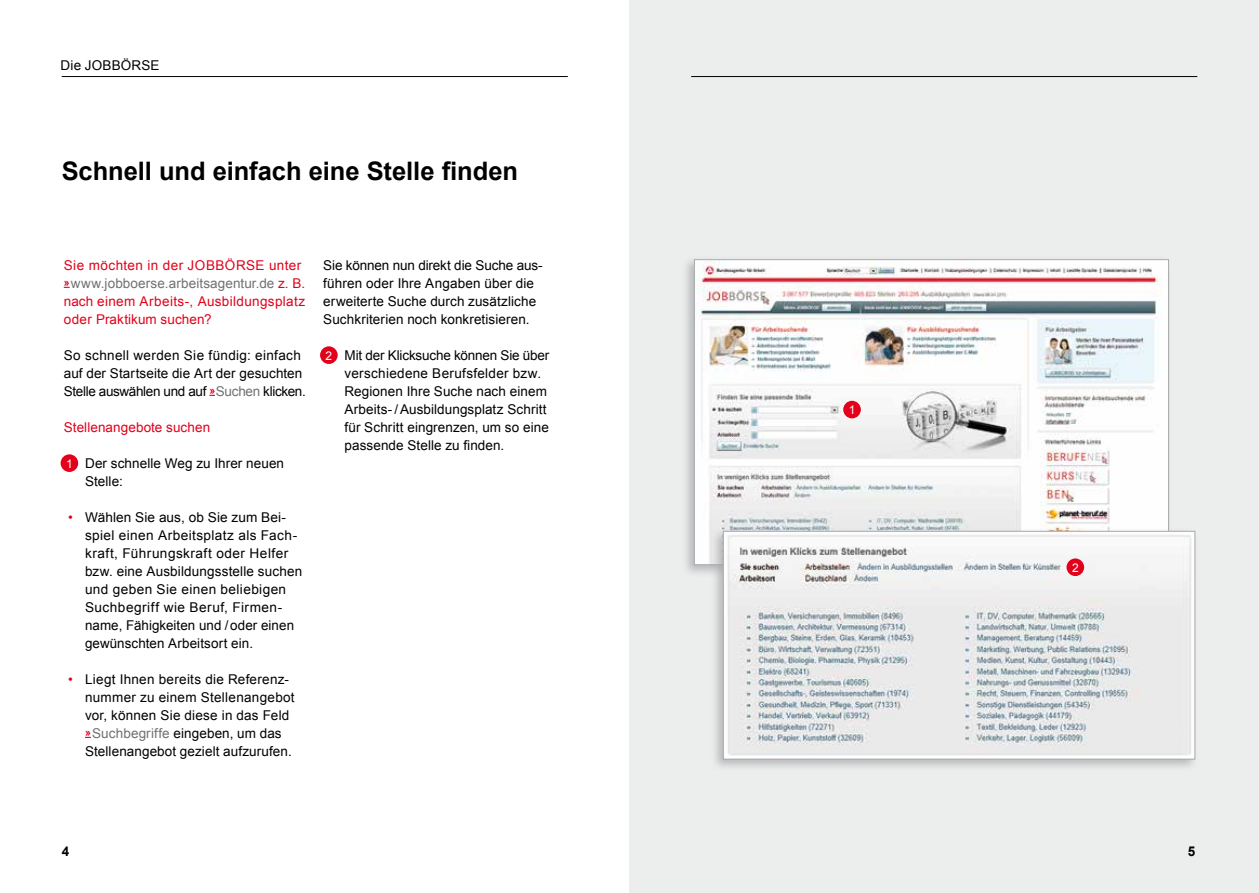
<style>
.page{position:relative;width:1259px;height:893px;background:#fff}
.page>*{position:absolute;margin:0;border:0;box-sizing:border-box;transform-origin:0 0}
.t1{font:700 25.5px "Arial";letter-spacing:-.005em;color:#000}
.t2{font:13.5px/18px "Arial";letter-spacing:.01em;color:#000}
.t3{font:13.5px/18px "Arial";letter-spacing:.015em;color:#e2001a}
.t4{font:700 13.5px "Arial";color:#000}
.t5{font:12px "Arial";color:#fff}
.s1{font-weight:700;font-size:10.5px}
.s2{color:#707172}
.s3{font-weight:700;font-size:10.5px;color:#e2001a}
.s4{color:#e2001a}
</style>
<div class="page">
<hr style="left:62px;top:76px;width:506px;height:1px;background:#000">
<div style="left:61px;top:454px;width:17px;height:18px;background:#e2001a;border-radius:50%"></div>
<div style="left:629px;top:0;width:630px;height:893px;background:#eceded"></div>
<hr style="left:691px;top:76px;width:506px;height:1px;background:#000">
<div style="left:681px;top:255px;width:491px;height:322px;background:#a7a8aa;opacity:.75"></div>
<svg style="left:694px;top:259px;width:475px;height:306px"></svg>
<div style="left:710px;top:527px;width:488px;height:245px;background:#a7a8aa;opacity:.75"></div>
<svg style="left:723px;top:531px;width:472px;height:229px"></svg>
<div style="left:320px;top:346px;width:18px;height:18px;background:#e2001a;border-radius:50%"></div>
<div style="left:843px;top:401px;width:18px;height:17px;background:#e2001a;border-radius:50%"></div>
<div style="left:1066px;top:558px;width:18px;height:18px;background:#e2001a;border-radius:50%"></div>
<p class="t2" style="left:61px;top:56px;width:100px">Die JOBBÖRSE</p>
<h1 class="t1" style="left:62px;top:154px;width:458px">Schnell und einfach eine Stelle finden</h1>
<p class="t3" style="left:64px;top:256px;width:243px">Sie möchten in der JOBBÖRSE unter <span class="s1">»</span><span class="s2">www.jobboerse.arbeitsagentur.de</span> z. B. nach einem Arbeits-, Ausbildungsplatz oder Praktikum suchen?</p>
<p class="t2" style="left:64px;top:346px;width:243px">So schnell werden Sie fündig: einfach auf der Startseite die Art der gesuchten<br>Stelle auswählen und auf <span class="s3">»</span><span class="s2">Suchen</span> klicken.</p>
<p class="t3" style="left:64px;top:418px;width:148px">Stellenangebote suchen</p>
<p class="t2" style="left:85px;top:454px;width:200px">Der schnelle Weg zu Ihrer neuen<br>Stelle:</p>
<p class="t2" style="left:85px;top:508px;width:219px;text-indent:-17px"><span class="s4">•</span> Wählen Sie aus, ob Sie zum Bei&shy;spiel einen Arbeitsplatz als Fach&shy;kraft, Führungskraft oder Helfer bzw. eine Ausbildungsstelle suchen und geben Sie einen beliebigen<br>Suchbegriff wie Beruf, Firmen&shy;name, Fähigkeiten und /oder einen gewünschten Arbeitsort ein.</p>
<p class="t2" style="left:85px;top:670px;width:211px;text-indent:-17px"><span class="s4">•</span> Liegt Ihnen bereits die Referenz&shy;nummer zu einem Stellenangebot vor, können Sie diese in das Feld <span class="s3">»</span><span class="s2">Suchbegriffe</span> eingeben, um das Stellenangebot gezielt aufzurufen.</p>
<p class="t5" style="left:66px;top:455px;width:8px">1</p>
<p class="t2" style="left:323px;top:256px;width:221px">Sie können nun direkt die Suche aus&shy;führen oder Ihre Angaben über die erweiterte Suche durch zusätzliche Suchkriterien noch konkretisieren.</p>
<p class="t2" style="left:344px;top:346px;width:206px">Mit der Klicksuche können Sie über verschiedene Berufsfelder bzw.<br>Regionen Ihre Suche nach einem<br>Arbeits-/Ausbildungsplatz Schritt für Schritt eingrenzen, um so eine passende Stelle zu finden.</p>
<p class="t5" style="left:325px;top:347px;width:8px">2</p>
<p class="t4" style="left:62px;top:842px;width:9px">4</p>
<p class="t5" style="left:848px;top:402px;width:8px">1</p>
<p class="t5" style="left:1072px;top:559px;width:8px">2</p>
<p class="t4" style="left:1187px;top:842px;width:9px">5</p>
<p class="t4" style="left:1189px;top:842px;width:9px">5</p>
</div>
